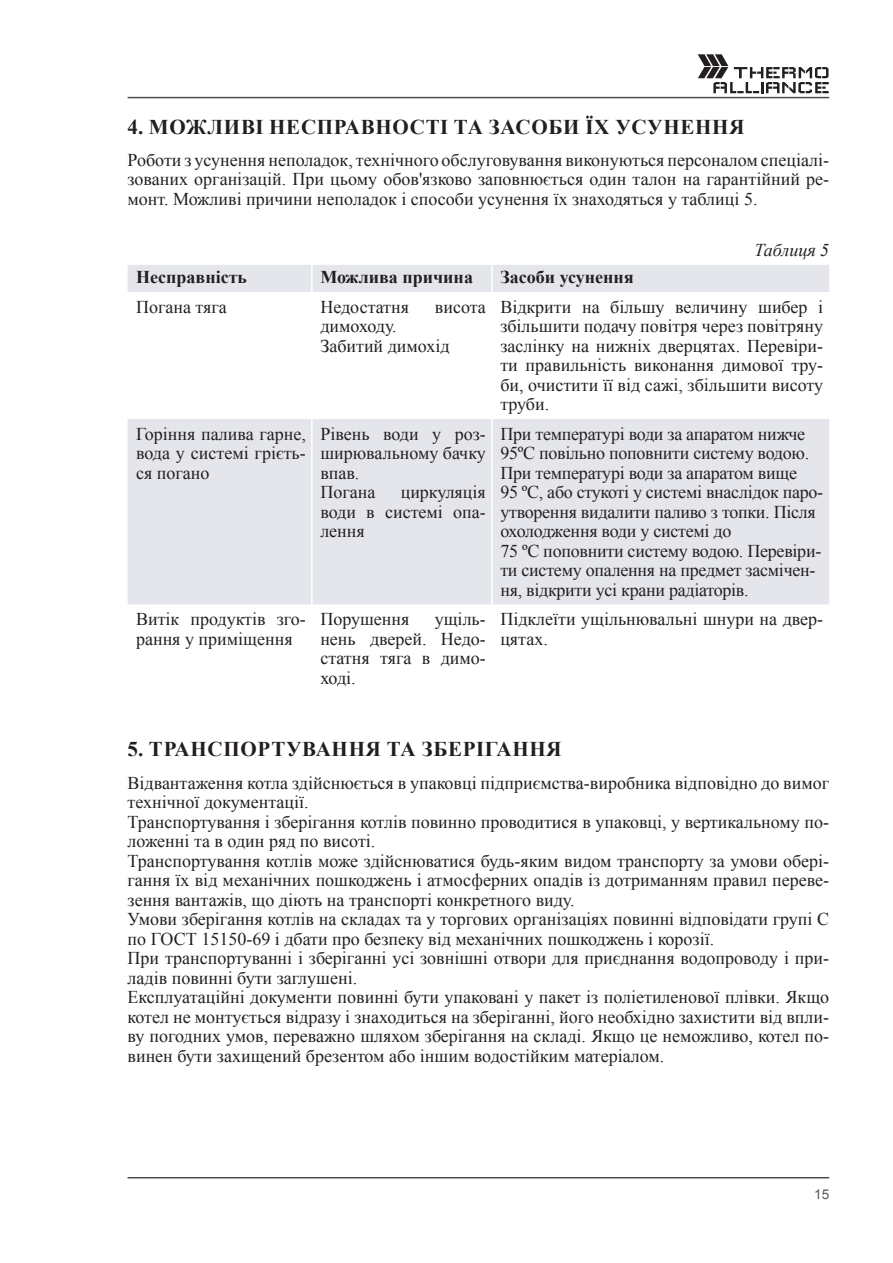
<style>
.page{position:relative;width:893px;height:1263px;background:#fff}
.page>*{position:absolute;margin:0;border:0;box-sizing:border-box;transform-origin:0 0}
.t1{font:700 21px "Times New Roman";letter-spacing:.035em;color:#231f20}
.t2{font:18px/19.5px "Times New Roman";color:#231f20}
.t3{font:700 18px "Times New Roman";color:#231f20}
.t4{font:italic 18px "Times New Roman";color:#231f20}
.t5{font:13.5px "Arial";color:#57585a}
</style>
<div class="page">
<hr style="left:128px;top:97px;width:701px;height:1px;background:#231f20">
<hr style="left:128px;top:1177px;width:701px;height:1px;background:#231f20">
<svg style="left:698px;top:54px;width:131px;height:39px"></svg>
<svg style="left:128px;top:265px;width:701px;height:339px;fill:#e4e6eb"></svg>
<hr style="left:311px;top:265px;width:2px;height:27px;background:#fff">
<hr style="left:491px;top:265px;width:2px;height:27px;background:#fff">
<hr style="left:311px;top:292px;width:2px;height:127px;background:#fff">
<hr style="left:491px;top:292px;width:2px;height:127px;background:#fff">
<hr style="left:311px;top:419px;width:2px;height:185px;background:#fff">
<hr style="left:491px;top:419px;width:2px;height:185px;background:#fff">
<p class="t1" style="left:128px;top:112px;width:618px">4. МОЖЛИВІ НЕСПРАВНОСТІ ТА ЗАСОБИ ЇХ УСУНЕННЯ</p>
<p class="t2" style="left:128px;top:150px;width:703px;text-align:justify">Роботи з усунення неполадок, технічного обслуговування виконуються персоналом спеціалі&shy;зованих організацій. При цьому обов'язково заповнюється один талон на гарантійний ре&shy;монт. Можливі причини неполадок і способи усунення їх знаходяться у таблиці 5.</p>
<p class="t4" style="left:754px;top:237px;width:76px">Таблиця 5</p>
<p class="t3" style="left:136px;top:264px;width:113px">Несправність</p>
<p class="t3" style="left:320px;top:264px;width:154px">Можлива причина</p>
<p class="t3" style="left:500px;top:264px;width:135px">Засоби усунення</p>
<p class="t2" style="left:136px;top:297px;width:92px">Погана тяга</p>
<p class="t2" style="left:320px;top:297px;width:90px">Недостатня</p>
<p class="t2" style="left:435px;top:297px;width:52px">висота</p>
<p class="t2" style="left:320px;top:316px;width:131px">димоходу.<br>Забитий димохід</p>
<p class="t2" style="left:500px;top:297px;width:324px;text-align:justify">Відкрити на більшу величину шибер і збільшити подачу повітря через повітряну заслінку на нижніх дверцятах. Перевіри&shy;ти правильність виконання димової тру&shy;би, очистити її від сажі, збільшити висоту труби.</p>
<p class="t2" style="left:136px;top:423px;width:171px;text-align:justify">Горіння палива гарне, вода у системі грієть&shy;ся погано</p>
<p class="t2" style="left:320px;top:423px;width:167px">Рівень води у роз&shy;ширювальному бачку впав.<br>Погана</p>
<p class="t2" style="left:320px;top:482px;width:167px;text-align:justify;text-indent:80px">циркуляція води в системі опа&shy;лення</p>
<p class="t2" style="left:500px;top:423px;width:324px">При температурі води за апаратом нижче 95ºС повільно поповнити систему водою.<br>При температурі води за апаратом вище<br>95 ºС, або стукоті у системі внаслідок паро&shy;утворення видалити паливо з топки. Після охолодження води у системі до<br>75 ºС поповнити систему водою. Перевіри&shy;ти систему опалення на предмет засмічен&shy;ня, відкрити усі крани радіаторів.</p>
<p class="t2" style="left:320px;top:609px;width:167px;text-align:justify;text-indent:114px">ущіль&shy;нень дверей. Недо&shy;статня тяга в димо&shy;ході.</p>
<p class="t2" style="left:500px;top:609px;width:324px">Підклеїти ущільнювальні шнури на двер&shy;цятах.</p>
<p class="t2" style="left:136px;top:609px;width:171px">Витік продуктів зго&shy;рання у приміщення</p>
<p class="t2" style="left:320px;top:609px;width:91px">Порушення</p>
<p class="t1" style="left:128px;top:734px;width:436px">5. ТРАНСПОРТУВАННЯ ТА ЗБЕРІГАННЯ</p>
<p class="t2" style="left:128px;top:772px;width:703px">Відвантаження котла здійснюється в упаковці підприємства-виробника відповідно до вимог технічної документації.<br>Транспортування і зберігання котлів повинно проводитися в упаковці, у вертикальному по&shy;ложенні та в один ряд по висоті.<br>Транспортування котлів може здійснюватися будь-яким видом транспорту за умови обері&shy;гання їх від механічних пошкоджень і атмосферних опадів із дотриманням правил переве&shy;зення вантажів, що діють на транспорті конкретного виду.<br>Умови зберігання котлів на складах та у торгових організаціях повинні відповідати групі С по ГОСТ 15150-69 і дбати про безпеку від механічних пошкоджень і корозії.<br>При транспортуванні і зберіганні усі зовнішні отвори для приєднання водопроводу і при&shy;ладів повинні бути заглушені.<br>Експлуатаційні документи повинні бути упаковані у пакет із поліетиленової плівки. Якщо котел не монтується відразу і знаходиться на зберіганні, його необхідно захистити від впли&shy;ву погодних умов, переважно шляхом зберігання на складі. Якщо це неможливо, котел по&shy;винен бути захищений брезентом або іншим водостійким матеріалом.</p>
<p class="t5" style="left:814px;top:1185px;width:17px">15</p>
</div>
